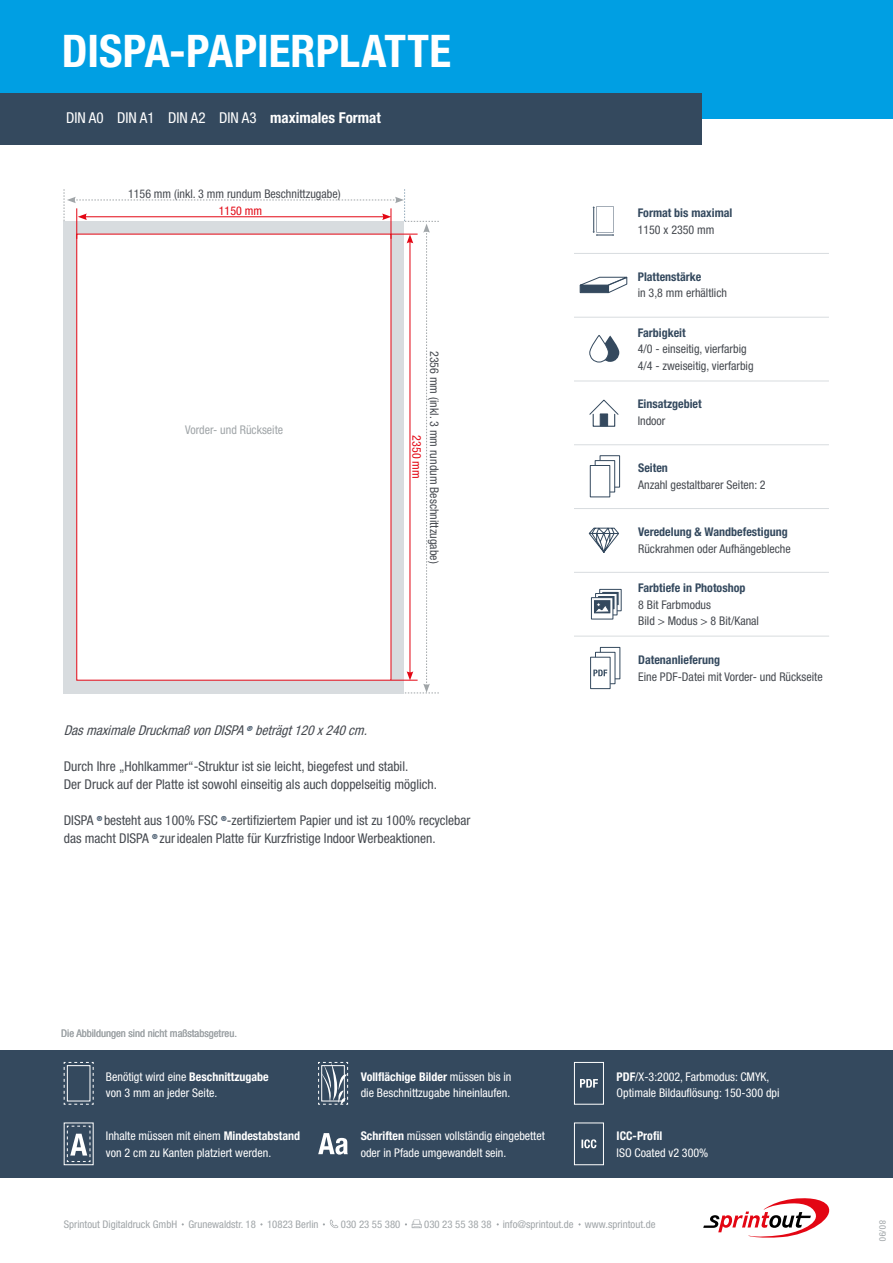
<style>
.page{position:relative;width:893px;height:1263px;background:#fff}
.page>*{position:absolute;margin:0;border:0;box-sizing:border-box;transform-origin:0 0}
.t1{font:700 condensed 45px "Helvetica Neue LT Std";letter-spacing:.005em;color:#fff}
.t2{font:condensed 15px "Helvetica Neue LT Std";color:#fff}
.t3{font:condensed 13.5px/18px "Helvetica Neue LT Std";color:#464a50}
.t4{font:italic condensed 13.5px "Helvetica Neue LT Std";color:#464a50}
.t5{font:condensed 12px/16.5px "Helvetica Neue LT Std";color:#fff}
.t6{font:condensed 12px/16.5px "Helvetica Neue LT Std";color:#464a50}
.t7{font:700 condensed 12px "Helvetica Neue LT Std";color:#34495e}
.t8{font:condensed 12px "Helvetica Neue LT Std";color:#a0a5a8}
.t9{font:condensed 12px "Helvetica Neue LT Std";color:#e30613}
.t10{font:700 condensed 12px "Helvetica Neue LT Std";color:#fff}
.t11{font:condensed 10.5px "Helvetica Neue LT Std";color:#a0a5a8}
.t12{font:condensed 9px "Helvetica Neue LT Std";color:#a0a5a8}
.s1{font-weight:700}
</style>
<div class="page">
<div style="left:0;top:1050px;width:893px;height:128px;background:#34495e"></div>
<svg style="left:63px;top:1062px;width:31px;height:43px"></svg>
<div style="left:67px;top:1065px;width:23px;height:36px;border:1px solid #fff"></div>
<svg style="left:67px;top:1125px;width:24px;height:37px"></svg>
<svg style="left:318px;top:1062px;width:30px;height:43px"></svg>
<svg style="left:318px;top:1133px;width:30px;height:21px"></svg>
<div style="left:0;top:0;width:893px;height:119px;background:#009fe3"></div>
<div style="left:574px;top:1062px;width:30px;height:42px;border:1px solid #fff"></div>
<svg style="left:580px;top:1079px;width:18px;height:8px"></svg>
<div style="left:574px;top:1122px;width:30px;height:43px;border:1px solid #fff"></div>
<svg style="left:581px;top:1139px;width:15px;height:9px"></svg>
<div style="left:0;top:94px;width:702px;height:51px;background:#34495e"></div>
<svg style="left:703px;top:1198px;width:127px;height:40px"></svg>
<svg style="left:323px;top:1219px;width:15px;height:9px"></svg>
<svg style="left:405px;top:1219px;width:17px;height:9px"></svg>
<hr style="left:574px;top:444px;width:255px;height:1px;background:#d8dcdf">
<svg style="left:600px;top:456px;width:20px;height:31px"></svg>
<div style="left:600px;top:455px;width:20px;height:32px;border:1px solid #34495e"></div>
<svg style="left:595px;top:461px;width:20px;height:31px"></svg>
<div style="left:595px;top:460px;width:20px;height:32px;border:1px solid #34495e"></div>
<div style="left:590px;top:465px;width:20px;height:32px;background:#fff"></div>
<div style="left:590px;top:465px;width:20px;height:32px;border:1px solid #34495e"></div>
<hr style="left:574px;top:508px;width:255px;height:1px;background:#d8dcdf">
<hr style="left:574px;top:317px;width:255px;height:1px;background:#d8dcdf">
<hr style="left:574px;top:381px;width:255px;height:1px;background:#d8dcdf">
<svg style="left:589px;top:335px;width:30px;height:27px"></svg>
<svg style="left:579px;top:277px;width:49px;height:16px"></svg>
<div style="left:593px;top:414px;width:22px;height:13px;border:1px solid #34495e"></div>
<div style="left:600px;top:414px;width:8px;height:12px;background:#34495e;border:1px solid #34495e"></div>
<svg style="left:589px;top:399px;width:30px;height:16px"></svg>
<svg style="left:64px;top:189px;width:375px;height:505px"></svg>
<svg style="left:593px;top:206px;width:21px;height:30px"></svg>
<hr style="left:574px;top:253px;width:255px;height:1px;background:#d8dcdf">
<hr style="left:574px;top:572px;width:255px;height:1px;background:#d8dcdf">
<svg style="left:600px;top:647px;width:20px;height:32px"></svg>
<div style="left:600px;top:647px;width:20px;height:32px;border:1px solid #34495e"></div>
<svg style="left:595px;top:652px;width:20px;height:32px"></svg>
<div style="left:595px;top:652px;width:20px;height:32px;border:1px solid #34495e"></div>
<div style="left:591px;top:657px;width:19px;height:32px;background:#fff"></div>
<div style="left:590px;top:657px;width:20px;height:32px;border:1px solid #34495e"></div>
<svg style="left:593px;top:670px;width:14px;height:6px"></svg>
<div style="left:599px;top:589px;width:22px;height:22px;border:1px solid #34495e"></div>
<div style="left:601px;top:591px;width:18px;height:15px;border:1px solid #fff"></div>
<div style="left:595px;top:593px;width:22px;height:22px;border:1px solid #34495e"></div>
<div style="left:591px;top:598px;width:22px;height:21px;background:#fff"></div>
<div style="left:591px;top:597px;width:22px;height:22px;border:1px solid #34495e"></div>
<div style="left:593px;top:599px;width:18px;height:15px;border:1px solid #fff"></div>
<svg style="left:594px;top:594px;width:24px;height:18px"></svg>
<hr style="left:574px;top:636px;width:255px;height:1px;background:#d8dcdf">
<svg style="left:589px;top:527px;width:30px;height:26px"></svg>
<h1 class="t1" style="left:62px;top:24px;width:391px">DISPA-PAPIERPLATTE</h1>
<p class="t2" style="left:66px;top:109px;width:316px">DIN A0 DIN A1 DIN A2 DIN A3 <span class="s1">maximales Format</span></p>
<p class="t6" style="left:128px;top:185px;width:214px">1156 mm (inkl. 3 mm rundum Beschnittzugabe)</p>
<p class="t9" style="left:219px;top:204px;width:45px">1150 mm</p>
<p class="t8" style="left:185px;top:422px;width:100px">Vorder- und Rückseite</p>
<p class="t6" style="left:443px;top:351px;width:214px;rotate:90deg">2356 mm (inkl. 3 mm rundum Beschnittzugabe)</p>
<p class="t9" style="left:424px;top:435px;width:45px;rotate:90deg">2350 mm</p>
<p class="t4" style="left:64px;top:722px;width:309px">DasmaximaleDruckmaßvonDISPA<sup>®</sup> beträgt120x240cm.</p>
<p class="t3" style="left:64px;top:757px;width:375px">Durch Ihre „Hohlkammer“-Struktur ist sie leicht, biegefest und stabil.<br>Der Druck auf der Platte ist sowohl einseitig als auch doppelseitig möglich.</p>
<p class="t3" style="left:64px;top:811px;width:408px">DISPA <sup>®</sup> besteht aus 100% FSC <sup>®</sup>-zertifiziertem Papier und ist zu 100% recyclebar das macht DISPA <sup>®</sup> zuridealen Platte für Kurzfristige Indoor Werbeaktionen.</p>
<p class="t11" style="left:61px;top:1027px;width:177px">Die Abbildungen sind nicht maßstabsgetreu.</p>
<p class="t7" style="left:638px;top:206px;width:96px">Format bis maximal</p>
<p class="t6" style="left:638px;top:221px;width:78px">1150 x 2350 mm</p>
<p class="t7" style="left:638px;top:269px;width:65px">Plattenstärke</p>
<p class="t6" style="left:638px;top:285px;width:91px">in 3,8 mm erhältlich</p>
<p class="t7" style="left:638px;top:325px;width:49px">Farbigkeit</p>
<p class="t6" style="left:638px;top:340px;width:117px">4/0 - einseitig, vierfarbig<br>4/4 - zweiseitig, vierfarbig</p>
<p class="t7" style="left:638px;top:397px;width:65px">Einsatzgebiet</p>
<p class="t6" style="left:638px;top:412px;width:29px">Indoor</p>
<p class="t7" style="left:638px;top:461px;width:31px">Seiten</p>
<p class="t6" style="left:638px;top:476px;width:129px">Anzahl gestaltbarer Seiten: 2</p>
<p class="t7" style="left:638px;top:525px;width:151px">Veredelung &amp; Wandbefestigung</p>
<p class="t6" style="left:638px;top:540px;width:154px">Rückrahmen oder Aufhängebleche</p>
<p class="t7" style="left:638px;top:580px;width:109px">Farbtiefe in Photoshop</p>
<p class="t6" style="left:638px;top:596px;width:122px">8 Bit Farbmodus<br>Bild &gt; Modus &gt; 8 Bit/Kanal</p>
<p class="t7" style="left:638px;top:652px;width:83px">Datenanlieferung</p>
<p class="t6" style="left:638px;top:668px;width:186px">Eine PDF-Datei mit Vorder- und Rückseite</p>
<p class="t5" style="left:106px;top:1068px;width:164px">Benötigt wird eine <span class="s1">Beschnittzugabe </span>von 3 mm an jeder Seite.</p>
<p class="t5" style="left:617px;top:1068px;width:164px"><span class="s1">PDF</span>/X-3:2002, Farbmodus: CMYK,<br>Optimale Bildauflösung: 150-300 dpi</p>
<p class="t5" style="left:361px;top:1127px;width:186px"><span class="s1">Schriften</span> müssen vollständig eingebettet oder in Pfade umgewandelt sein.</p>
<p class="t10" style="left:617px;top:1128px;width:47px">ICC-Profil</p>
<p class="t5" style="left:361px;top:1068px;width:152px"><span class="s1">Vollflächige Bilder</span> müssen bis in die Beschnittzugabe hineinlaufen.</p>
<p class="t5" style="left:106px;top:1127px;width:196px">Inhalte müssen mit einem <span class="s1">Mindestabstand </span>von 2 cm zu Kanten platziert werden.</p>
<p class="t5" style="left:617px;top:1144px;width:93px">ISO Coated v2 300%</p>
<p class="t11" style="left:64px;top:1218px;width:256px">Sprintout Digitaldruck GmbH Grunewaldstr. 18 10823 Berlin</p>
<p class="t11" style="left:341px;top:1218px;width:61px">030 23 55 380</p>
<p class="t11" style="left:424px;top:1218px;width:233px">030 23 55 38 38 info@sprintout.de www.sprintout.de</p>
<p class="t12" style="left:888px;top:1220px;width:23px;rotate:90deg">80/90</p>
</div>
